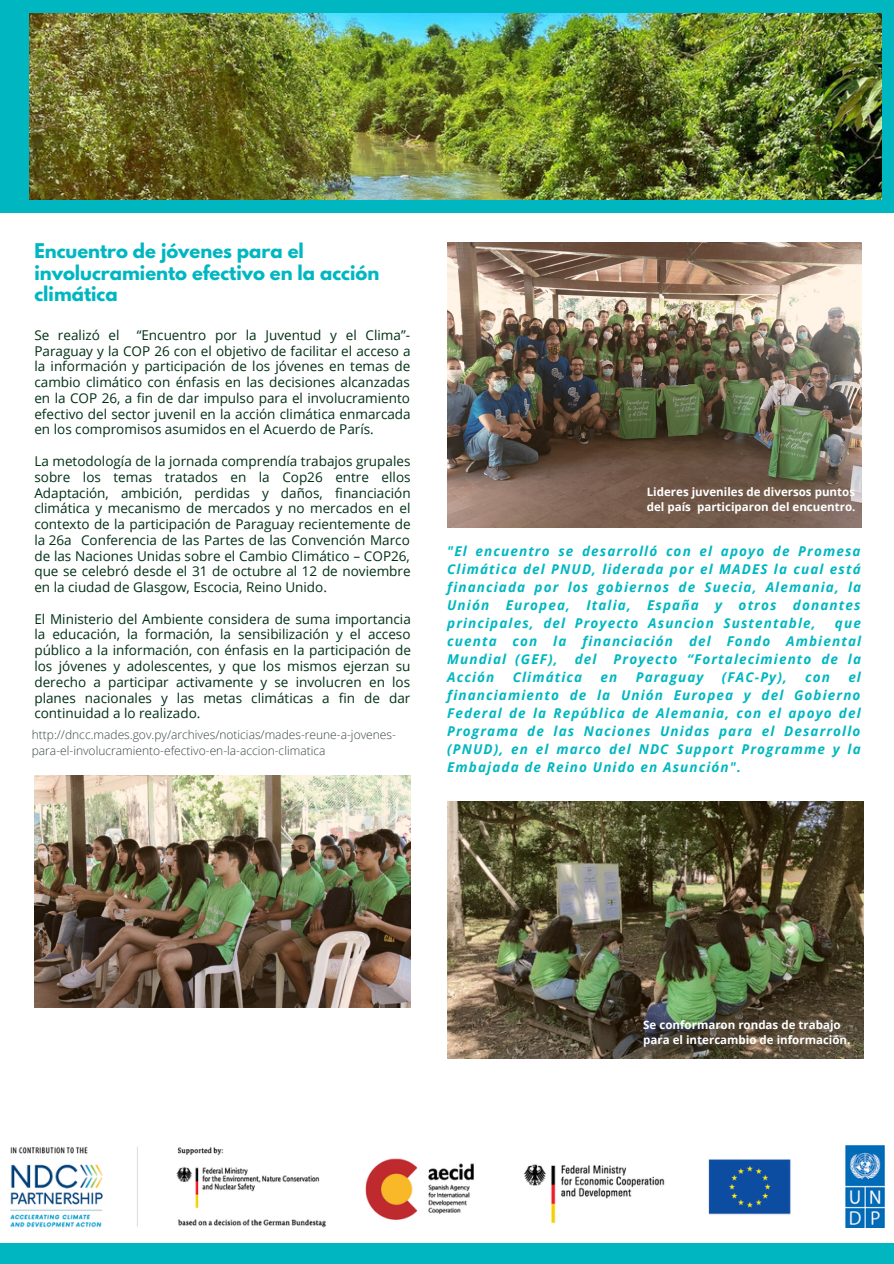
<style>
.page{position:relative;width:894px;height:1264px;background:#fff}
.page>*{position:absolute;margin:0;border:0;box-sizing:border-box;transform-origin:0 0}
.t1{font:700 18px/21.5px "League Spartan";color:#00b7c1}
.t2{font:13.5px/15.8px "Open Sans";color:#013015;text-align:justify}
.t3{font:italic 700 13.5px/18px "Open Sans";letter-spacing:.08em;color:#00b7c1;text-align:justify}
.t4{font:300 12px/16px "Open Sans";color:#394447}
.t5{font:700 11.55px/15.5px "Open Sans";color:#fff}
</style>
<div class="page">
<div style="left:0;top:0;width:893px;height:1263px;background:#00b7c1"></div>
<img style="left:29px;top:13px;width:851px;height:186px">
<div style="left:0;top:213px;width:893px;height:1029px;background:#fff"></div>
<img style="left:447px;top:242px;width:414px;height:285px">
<img style="left:34px;top:775px;width:376px;height:232px">
<img style="left:11px;top:1145px;width:872px;height:82px">
<img style="left:447px;top:802px;width:415px;height:256px">
<p class="t1" style="left:34px;top:242px;width:346px">Encuentro de jóvenes para el involucramiento efectivo en la acción climática</p>
<p class="t2" style="left:34px;top:327px;width:87px">Se realizó el</p>
<p class="t2" style="left:34px;top:327px;width:378px;text-indent:102px">“Encuentro por la Juventud y el Clima”- Paraguay y la COP 26 con el objetivo de facilitar el acceso a la información y participación de los jóvenes en temas de cambio climático con énfasis en las decisiones alcanzadas en la COP 26, a fin de dar impulso para el involucramiento efectivo del sector juvenil en la acción climática enmarcada en los compromisos asumidos en el Acuerdo de París.</p>
<p class="t2" style="left:34px;top:453px;width:378px">La metodología de la jornada comprendía trabajos grupales sobre los temas tratados en la Cop26 entre ellos Adaptación, ambición, perdidas y daños, financiación climática y mecanismo de mercados y no mercados en el contexto de la participación de Paraguay recientemente de la 26a Conferencia de las Partes de las Convención Marco de las Naciones Unidas sobre el Cambio Climático – COP26, que se celebró desde el 31 de octubre al 12 de noviembre en la ciudad de Glasgow, Escocia, Reino Unido.</p>
<p class="t2" style="left:34px;top:610px;width:378px">El Ministerio del Ambiente considera de suma importancia la educación, la formación, la sensibilización y el acceso público a la información, con énfasis en la participación de los jóvenes y adolescentes, y que los mismos ejerzan su derecho a participar activamente y se involucren en los planes nacionales y las metas climáticas a fin de dar continuidad a lo realizado.</p>
<p class="t4" style="left:32px;top:726px;width:365px">http://dncc.mades.gov.py/archives/noticias/mades-reune-a-jovenes&shy;para-el-involucramiento-efectivo-en-la-accion-climatica</p>
<p class="t5" style="left:646px;top:484px;width:210px">Lideres juveniles de diversos puntos del país participaron del encuentro.</p>
<p class="t3" style="left:447px;top:542px;width:415px">"El encuentro se desarrolló con el apoyo de Promesa Climática del PNUD, liderada por el MADES la cual está financiada por los gobiernos de Suecia, Alemania, la Unión Europea, Italia, España y otros donantes principales, del Proyecto Asuncion Sustentable,</p>
<p class="t3" style="left:447px;top:614px;width:415px;text-indent:387px">que cuenta con la financiación del Fondo Ambiental Mundial (GEF),</p>
<p class="t3" style="left:574px;top:650px;width:23px">del</p>
<p class="t3" style="left:613px;top:650px;width:249px">Proyecto “Fortalecimiento de la</p>
<p class="t3" style="left:447px;top:668px;width:49px">Acción</p>
<p class="t3" style="left:512px;top:668px;width:71px">Climática</p>
<p class="t3" style="left:600px;top:668px;width:18px">en</p>
<p class="t3" style="left:635px;top:668px;width:69px">Paraguay</p>
<p class="t3" style="left:721px;top:668px;width:66px">(FAC-Py),</p>
<p class="t3" style="left:805px;top:668px;width:26px">con</p>
<p class="t3" style="left:447px;top:668px;width:415px;text-indent:401px">el financiamiento de la Unión Europea y del Gobierno Federal de la República de Alemania, con el apoyo del Programa de las Naciones Unidas para el Desarrollo (PNUD), en el marco del NDC Support Programme y la Embajada de Reino Unido en Asunción".</p>
<p class="t5" style="left:643px;top:1016px;width:209px">Se conformaron rondas de trabajo para el intercambio de información.</p>
</div>
